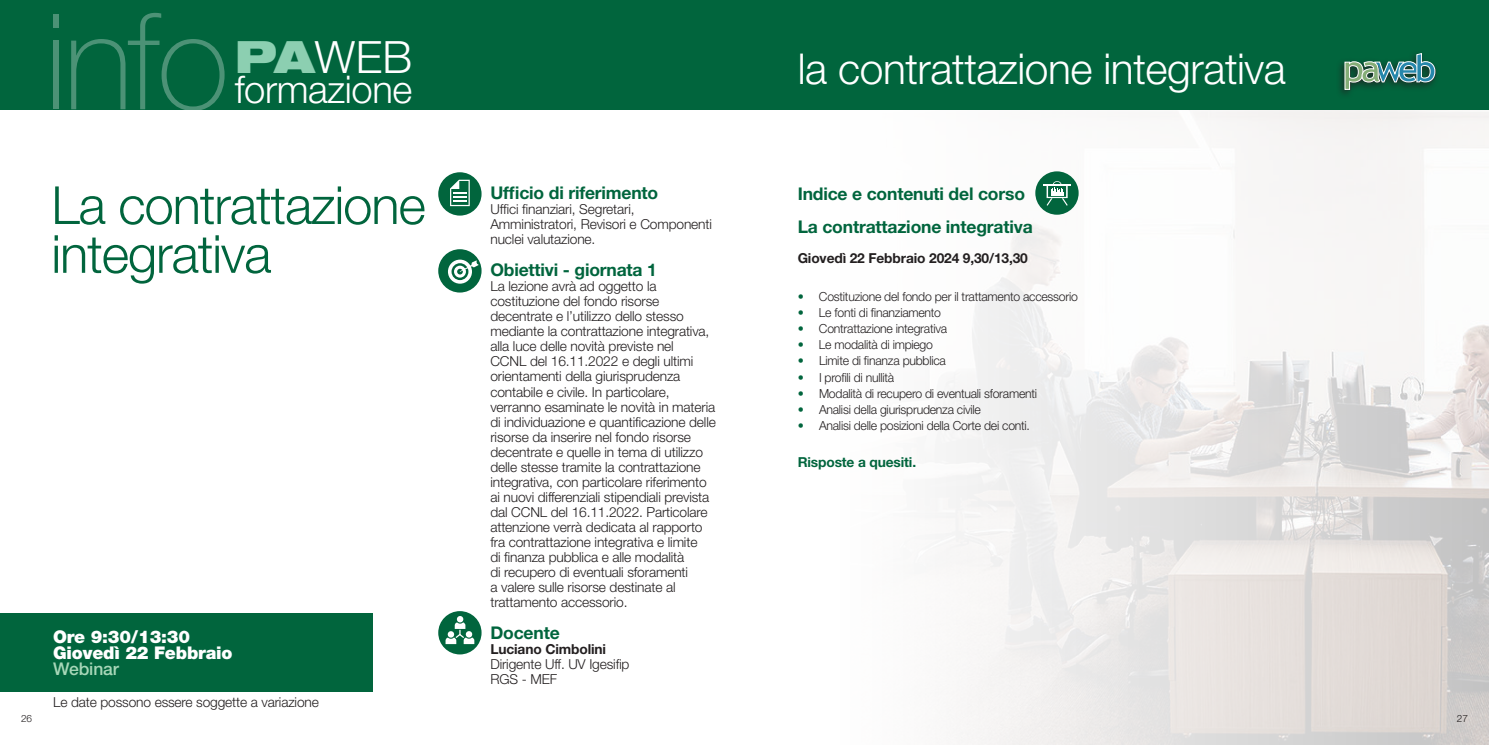
<style>
.page{position:relative;width:1489px;height:745px;background:#fff}
.page>*{position:absolute;margin:0;border:0;box-sizing:border-box;transform-origin:0 0}
.t1{font:300 52.5px/48.8px "Helvetica Neue LT Pro";letter-spacing:-.02em;color:#01653d}
.t2{font:300 44.5px "Helvetica Neue LT Pro";color:#fff}
.t3{font:300 42.5px "Helvetica Neue LT Pro";letter-spacing:-.01em;color:#fff}
.t4{font:300 38.25px "Helvetica Neue LT Pro";letter-spacing:-.01em;color:#fff}
.t5{font:700 17.5px "Helvetica Neue LT Pro";letter-spacing:-.01em;color:#01653d}
.t6{font:900 17.5px/16.2px "Helvetica Neue LT Pro";letter-spacing:-.01em;color:#fff}
.t7{font:500 17.5px "Helvetica Neue LT Pro";letter-spacing:-.01em;color:#a7d7b8}
.t8{font:300 13.75px/15px "Helvetica Neue LT Pro";letter-spacing:-.01em;color:#231f20}
.t9{font:700 13.75px "Helvetica Neue LT Pro";letter-spacing:-.01em;color:#231f20}
.t10{font:700 13.75px "Helvetica Neue LT Pro";letter-spacing:-.01em;color:#01653d}
.t11{font:300 12.5px "Helvetica Neue LT Pro";letter-spacing:-.02em;color:#231f20}
.t12{font:300 10px "Helvetica Neue LT Pro";color:#231f20}
.s1{font-weight:900;font-stretch:expanded;color:#8ccfb1}
.s2{color:#01653d}
</style>
<div class="page">
<img style="left:946px;top:110px;width:542px;height:634px">
<div style="left:0;top:613px;width:372px;height:78px;background:#01653d"></div>
<div style="left:0;top:0;width:1488px;height:110px;background:#01653d"></div>
<div style="left:1335px;top:50px;width:104px;height:49px;background:#231f20;opacity:.75"></div>
<svg style="left:1344px;top:53px;width:91px;height:37px"></svg>
<div style="left:53px;top:14px;width:5px;height:14px;background:#4c9276"></div>
<div style="left:53px;top:41px;width:5px;height:68px;background:#4c9276"></div>
<svg style="left:71px;top:13px;width:153px;height:97px"></svg>
<div style="left:438px;top:249px;width:43px;height:43px;background:#01653d;border-radius:50%"></div>
<svg style="left:448px;top:259px;width:24px;height:24px"></svg>
<svg style="left:451px;top:263px;width:17px;height:17px"></svg>
<svg style="left:454px;top:265px;width:12px;height:12px"></svg>
<svg style="left:457px;top:260px;width:21px;height:14px"></svg>
<div style="left:438px;top:172px;width:43px;height:43px;background:#01653d;border-radius:50%"></div>
<svg style="left:450px;top:180px;width:20px;height:26px"></svg>
<svg style="left:438px;top:610px;width:43px;height:44px"></svg>
<svg style="left:445px;top:615px;width:29px;height:28px"></svg>
<div style="left:1035px;top:171px;width:43px;height:43px;background:#01653d;border-radius:50%"></div>
<svg style="left:1043px;top:181px;width:27px;height:24px"></svg>
<h2 class="t2" style="left:235px;top:30px;width:179px"><span class="s1">PA</span>WEB</h2>
<h3 class="t4" style="left:235px;top:66px;width:179px">formazione</h3>
<h1 class="t1" style="left:51px;top:180px;width:376px">La contrattazione integrativa</h1>
<p class="t6" style="left:53px;top:627px;width:181px">Ore 9:30/13:30<br>Giovedì 22 Febbraio</p>
<p class="t7" style="left:53px;top:658px;width:67px">Webinar</p>
<p class="t8" style="left:53px;top:693px;width:267px">Le date possono essere soggette a variazione</p>
<p class="t5" style="left:490px;top:181px;width:169px">Ufficio di riferimento</p>
<p class="t8" style="left:490px;top:201px;width:223px">Uffici finanziari, Segretari,<br>Amministratori, Revisori e Componenti nuclei valutazione.</p>
<p class="t5" style="left:490px;top:259px;width:168px">Obiettivi - giornata 1</p>
<p class="t8" style="left:490px;top:278px;width:227px">La lezione avrà ad oggetto la costituzione del fondo risorse decentrate e l’utilizzo dello stesso mediante la contrattazione integrativa, alla luce delle novità previste nel<br>CCNL del 16.11.2022 e degli ultimi orientamenti della giurisprudenza contabile e civile. In particolare, verranno esaminate le novità in materia di individuazione e quantificazione delle risorse da inserire nel fondo risorse decentrate e quelle in tema di utilizzo delle stesse tramite la contrattazione integrativa, con particolare riferimento ai nuovi differenziali stipendiali prevista dal CCNL del 16.11.2022. Particolare attenzione verrà dedicata al rapporto fra contrattazione integrativa e limite<br>di finanza pubblica e alle modalità<br>di recupero di eventuali sforamenti<br>a valere sulle risorse destinate al trattamento accessorio.</p>
<p class="t5" style="left:490px;top:621px;width:71px">Docente</p>
<p class="t9" style="left:490px;top:640px;width:117px">Luciano Cimbolini</p>
<p class="t8" style="left:490px;top:656px;width:141px">Dirigente Uff. UV Igesifip<br>RGS - MEF</p>
<h3 class="t3" style="left:797px;top:42px;width:490px">la contrattazione integrativa</h3>
<p class="t5" style="left:797px;top:183px;width:229px">Indice e contenuti del corso</p>
<p class="t5" style="left:797px;top:216px;width:236px">La contrattazione integrativa</p>
<p class="t9" style="left:797px;top:249px;width:232px">Giovedì 22 Febbraio 2024 9,30/13,30</p>
<p class="t11" style="left:797px;top:289px;width:282px"><span class="s2">•</span> Costituzione del fondo per il trattamento accessorio</p>
<p class="t11" style="left:797px;top:305px;width:145px"><span class="s2">•</span> Le fonti di finanziamento</p>
<p class="t11" style="left:797px;top:321px;width:151px"><span class="s2">•</span> Contrattazione integrativa</p>
<p class="t11" style="left:797px;top:337px;width:137px"><span class="s2">•</span> Le modalità di impiego</p>
<p class="t11" style="left:797px;top:353px;width:150px"><span class="s2">•</span> Limite di finanza pubblica</p>
<p class="t11" style="left:797px;top:369px;width:98px"><span class="s2">•</span> I profili di nullità</p>
<p class="t11" style="left:797px;top:385px;width:241px"><span class="s2">•</span> Modalità di recupero di eventuali sforamenti</p>
<p class="t11" style="left:797px;top:401px;width:185px"><span class="s2">•</span> Analisi della giurisprudenza civile</p>
<p class="t11" style="left:797px;top:417px;width:234px"><span class="s2">•</span> Analisi delle posizioni della Corte dei conti.</p>
<p class="t10" style="left:797px;top:453px;width:120px">Risposte a quesiti.</p>
<p class="t12" style="left:21px;top:711px;width:13px">26</p>
<p class="t12" style="left:1456px;top:711px;width:13px">27</p>
</div>
